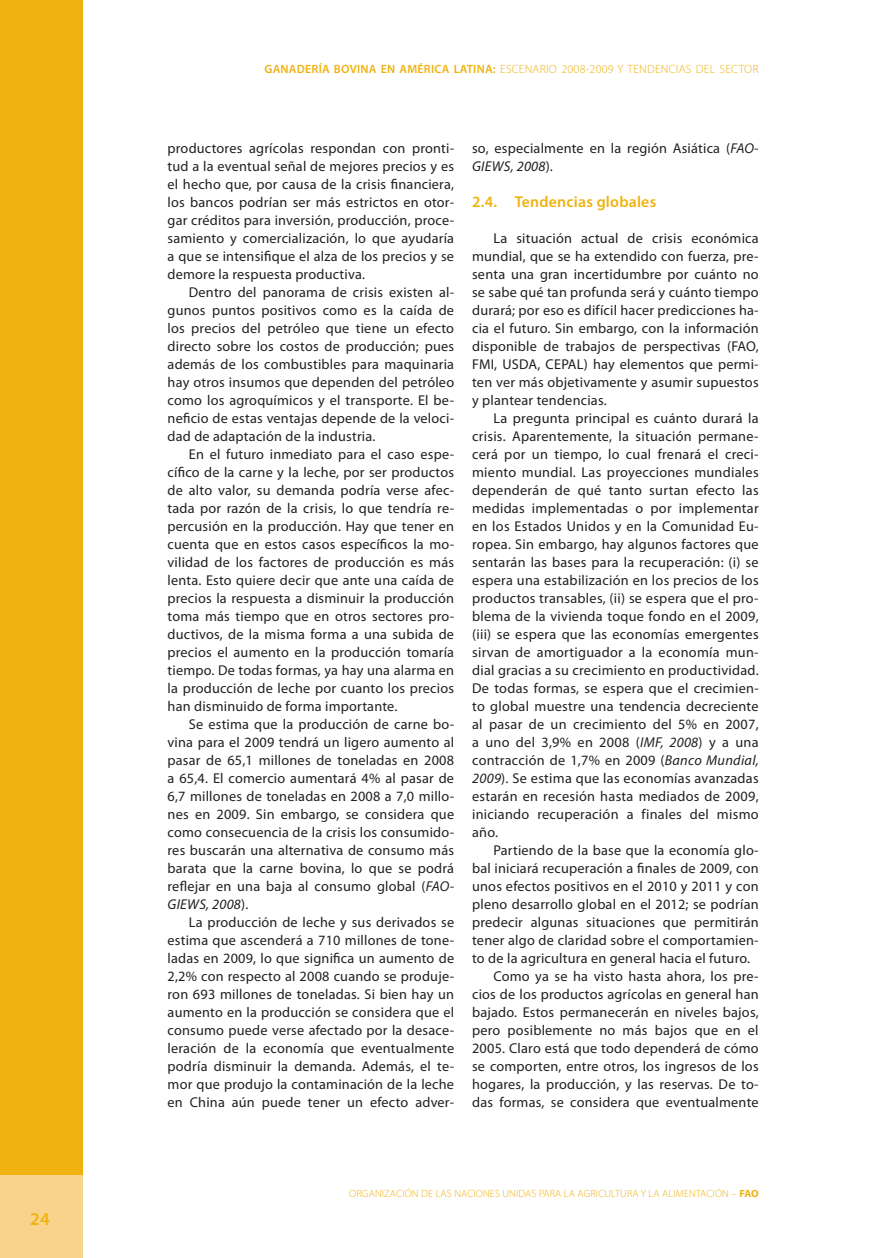
<style>
.page{position:relative;width:888px;height:1258px;background:#fff}
.page>*{position:absolute;margin:0;border:0;box-sizing:border-box;transform-origin:0 0}
.t1{font:600 18px "Myriad Pro";color:#efb211}
.t2{font:600 15.75px "Myriad Pro";letter-spacing:.015em;color:#efb211}
.t3{font:14.25px/18px "Myriad Pro";letter-spacing:.015em;color:#231f20;text-align:justify}
.t4{font:300 12px "Myriad Pro";letter-spacing:.02em;color:#efb211}
.t5{font:300 10.5px "Myriad Pro";letter-spacing:.015em;color:#efb211}
.s1{font-weight:600}
.s2{font-style:italic}
.s3{font-weight:700}
</style>
<div class="page">
<div style="left:0;top:0;width:83px;height:1258px;background:#efb211"></div>
<div style="left:0;top:1175px;width:83px;height:83px;background:#f7d38c"></div>
<p class="t1" style="left:30px;top:1207px;width:21px">24</p>
<p class="t4" style="left:264px;top:62px;width:496px"><span class="s1">GANADERÍA BOVINA EN AMÉRICA LATINA:</span> ESCENARIO 2008-2009 Y TENDENCIAS DEL SECTOR</p>
<p class="t3" style="left:168px;top:139px;width:288px">productores agrícolas respondan con pronti&shy;tud a la eventual señal de mejores precios y es el hecho que, por causa de la crisis financiera, los bancos podrían ser más estrictos en otor&shy;gar créditos para inversión, producción, proce&shy;samiento y comercialización, lo que ayudaría a que se intensifique el alza de los precios y se demore la respuesta productiva.</p>
<p class="t3" style="left:168px;top:283px;width:288px;text-indent:21px">Dentro del panorama de crisis existen al&shy;gunos puntos positivos como es la caída de los precios del petróleo que tiene un efecto directo sobre los costos de producción; pues además de los combustibles para maquinaria hay otros insumos que dependen del petróleo como los agroquímicos y el transporte. El be&shy;neficio de estas ventajas depende de la veloci&shy;dad de adaptación de la industria.</p>
<p class="t3" style="left:168px;top:445px;width:288px;text-indent:21px">En el futuro inmediato para el caso espe&shy;cífico de la carne y la leche, por ser productos de alto valor, su demanda podría verse afec&shy;tada por razón de la crisis, lo que tendría re&shy;percusión en la producción. Hay que tener en cuenta que en estos casos específicos la mo&shy;vilidad de los factores de producción es más lenta. Esto quiere decir que ante una caída de precios la respuesta a disminuir la producción toma más tiempo que en otros sectores pro&shy;ductivos, de la misma forma a una subida de precios el aumento en la producción tomaría tiempo. De todas formas, ya hay una alarma en la producción de leche por cuanto los precios han disminuido de forma importante.</p>
<p class="t3" style="left:168px;top:715px;width:288px;text-indent:21px">Se estima que la producción de carne bo&shy;vina para el 2009 tendrá un ligero aumento al pasar de 65,1 millones de toneladas en 2008 a 65,4. El comercio aumentará 4% al pasar de 6,7 millones de toneladas en 2008 a 7,0 millo&shy;nes en 2009. Sin embargo, se considera que como consecuencia de la crisis los consumido&shy;res buscarán una alternativa de consumo más barata que la carne bovina, lo que se podrá reflejar en una baja al consumo global (<span class="s2">FAO-GIEWS, 2008</span>).</p>
<p class="t3" style="left:168px;top:913px;width:288px;text-indent:21px">La producción de leche y sus derivados se estima que ascenderá a 710 millones de tone&shy;ladas en 2009, lo que significa un aumento de 2,2% con respecto al 2008 cuando se produje&shy;ron 693 millones de toneladas. Si bien hay un aumento en la producción se considera que el consumo puede verse afectado por la desace&shy;leración de la economía que eventualmente podría disminuir la demanda. Además, el te&shy;mor que produjo la contaminación de la leche en China aún puede tener un efecto adver-</p>
<p class="t3" style="left:472px;top:139px;width:288px">so, especialmente en la región Asiática (<span class="s2">FAO-<br>GIEWS, 2008</span>).</p>
<p class="t2" style="left:472px;top:191px;width:186px">2.4. Tendencias globales</p>
<p class="t3" style="left:472px;top:229px;width:288px;text-indent:21px">La situación actual de crisis económica mundial, que se ha extendido con fuerza, pre&shy;senta una gran incertidumbre por cuánto no se sabe qué tan profunda será y cuánto tiempo durará; por eso es difícil hacer predicciones ha&shy;cia el futuro. Sin embargo, con la información disponible de trabajos de perspectivas (FAO, FMI, USDA, CEPAL) hay elementos que permi&shy;ten ver más objetivamente y asumir supuestos y plantear tendencias.</p>
<p class="t3" style="left:472px;top:409px;width:288px;text-indent:21px">La pregunta principal es cuánto durará la crisis. Aparentemente, la situación permane&shy;cerá por un tiempo, lo cual frenará el creci&shy;miento mundial. Las proyecciones mundiales dependerán de qué tanto surtan efecto las medidas implementadas o por implementar en los Estados Unidos y en la Comunidad Eu&shy;ropea. Sin embargo, hay algunos factores que sentarán las bases para la recuperación: (i) se espera una estabilización en los precios de los productos transables, (ii) se espera que el pro&shy;blema de la vivienda toque fondo en el 2009, (iii) se espera que las economías emergentes sirvan de amortiguador a la economía mun&shy;dial gracias a su crecimiento en productividad.<br>De todas formas, se espera que el crecimien&shy;to global muestre una tendencia decreciente al pasar de un crecimiento del 5% en 2007, a uno del 3,9% en 2008 (<span class="s2">IMF, 2008</span>) y a una contracción de 1,7% en 2009 (<span class="s2">Banco Mundial, 2009</span>). Se estima que las economías avanzadas estarán en recesión hasta mediados de 2009, iniciando recuperación a finales del mismo año.</p>
<p class="t3" style="left:493px;top:841px;width:267px">Partiendo de la base que la economía glo-</p>
<p class="t3" style="left:472px;top:859px;width:288px">bal iniciará recuperación a finales de 2009, con</p>
<p class="t3" style="left:472px;top:877px;width:288px">unos efectos positivos en el 2010 y 2011 y con</p>
<p class="t3" style="left:472px;top:895px;width:288px">pleno desarrollo global en el 2012; se podrían</p>
<p class="t3" style="left:472px;top:913px;width:288px">predecir algunas situaciones que permitirán</p>
<p class="t3" style="left:472px;top:931px;width:288px">tener algo de claridad sobre el comportamien-</p>
<p class="t3" style="left:472px;top:949px;width:279px">to de la agricultura en general hacia el futuro.</p>
<p class="t3" style="left:493px;top:967px;width:267px">Como ya se ha visto hasta ahora, los pre-</p>
<p class="t3" style="left:472px;top:985px;width:288px">cios de los productos agrícolas en general han</p>
<p class="t3" style="left:472px;top:1003px;width:288px">bajado. Estos permanecerán en niveles bajos,</p>
<p class="t3" style="left:472px;top:1021px;width:288px">pero posiblemente no más bajos que en el</p>
<p class="t3" style="left:472px;top:1039px;width:288px">2005. Claro está que todo dependerá de cómo</p>
<p class="t3" style="left:472px;top:1057px;width:288px">se comporten, entre otros, los ingresos de los</p>
<p class="t3" style="left:472px;top:1075px;width:288px">hogares, la producción, y las reservas. De to-</p>
<p class="t3" style="left:472px;top:1093px;width:288px">das formas, se considera que eventualmente</p>
<p class="t5" style="left:349px;top:1187px;width:411px">ORGANIZACIÓN DE LAS NACIONES UNIDAS PARA LA AGRICULTURA Y LA ALIMENTACIÓN – <span class="s3">FAO</span></p>
</div>
